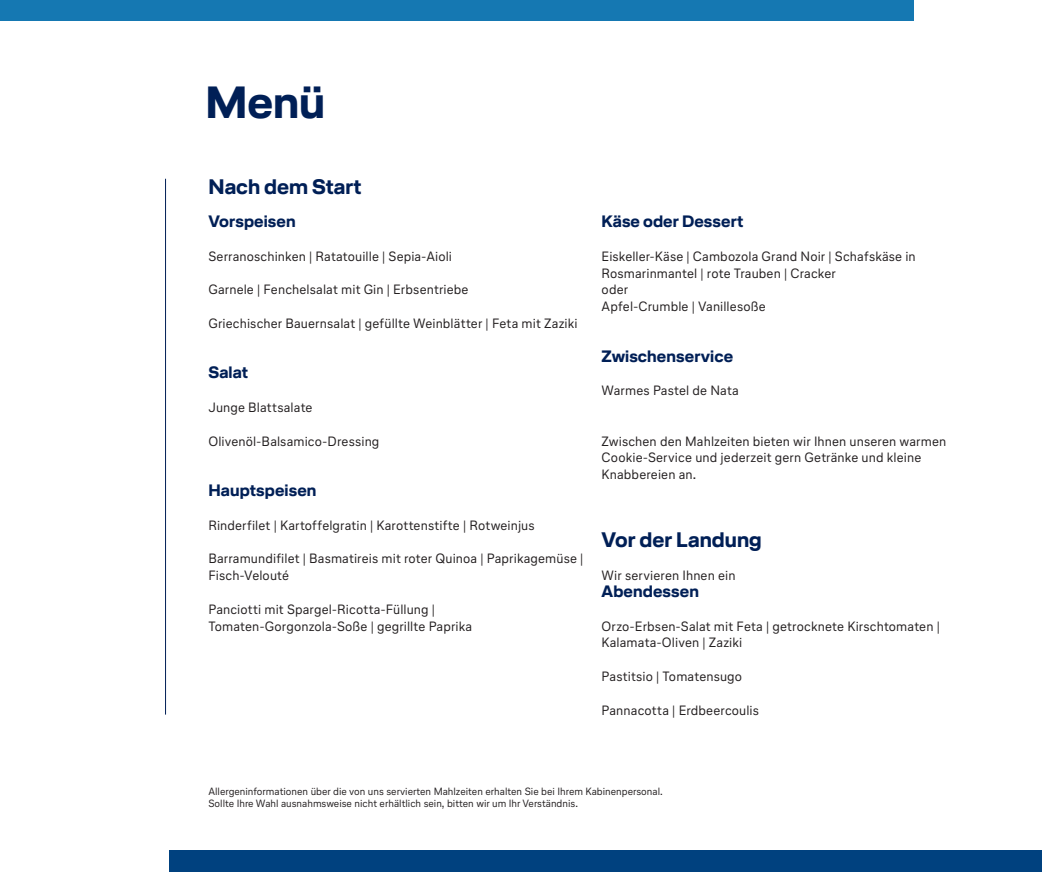
<style>
.page{position:relative;width:1042px;height:872px;background:#fff}
.page>*{position:absolute;margin:0;border:0;box-sizing:border-box;transform-origin:0 0}
.t1{font:700 45px "Lufthansa Head";color:#001f56}
.t2{font:700 21px "Lufthansa Head";color:#001f56}
.t3{font:700 16.5px "Lufthansa Head";letter-spacing:.005em;color:#001f56}
.t4{font:13.5px/16.8px "Lufthansa Text";letter-spacing:.01em;color:#231f20}
.t5{font:10.5px/12px "Lufthansa Text";color:#231f20}
</style>
<div class="page">
<hr style="left:165px;top:179px;width:1px;height:535px;background:#001f56">
<div style="left:0;top:0;width:913px;height:21px;background:#1578b2"></div>
<div style="left:169px;top:850px;width:872px;height:22px;background:#00417f"></div>
<h1 class="t1" style="left:205px;top:70px;width:121px">Menü</h1>
<h2 class="t2" style="left:208px;top:171px;width:154px">Nach dem Start</h2>
<p class="t3" style="left:208px;top:210px;width:89px">Vorspeisen</p>
<p class="t4" style="left:208px;top:247px;width:245px">Serranoschinken | Ratatouille | Sepia-Aioli</p>
<p class="t4" style="left:208px;top:281px;width:261px">Garnele | Fenchelsalat mit Gin | Erbsentriebe</p>
<p class="t4" style="left:208px;top:314px;width:371px">Griechischer Bauernsalat | gefüllte Weinblätter | Feta mit Zaziki</p>
<p class="t3" style="left:208px;top:361px;width:41px">Salat</p>
<p class="t4" style="left:208px;top:398px;width:106px">Junge Blattsalate</p>
<p class="t4" style="left:208px;top:432px;width:172px">Olivenöl-Balsamico-Dressing</p>
<p class="t3" style="left:208px;top:478px;width:110px">Hauptspeisen</p>
<p class="t4" style="left:208px;top:516px;width:328px">Rinderfilet | Kartoffelgratin | Karottenstifte | Rotweinjus</p>
<p class="t4" style="left:208px;top:550px;width:376px">Barramundifilet | Basmatireis mit roter Quinoa | Paprikagemüse |<br>Fisch-Velouté</p>
<p class="t4" style="left:208px;top:600px;width:265px">Panciotti mit Spargel-Ricotta-Füllung |<br>Tomaten-Gorgonzola-Soße | gegrillte Paprika</p>
<p class="t3" style="left:601px;top:210px;width:143px">Käse oder Dessert</p>
<p class="t4" style="left:601px;top:247px;width:315px">Eiskeller-Käse | Cambozola Grand Noir | Schafskäse in<br>Rosmarinmantel | rote Trauben | Cracker<br>oder<br>Apfel-Crumble | Vanillesoße</p>
<p class="t3" style="left:601px;top:344px;width:133px">Zwischenservice</p>
<p class="t4" style="left:601px;top:382px;width:139px">Warmes Pastel de Nata</p>
<p class="t4" style="left:601px;top:432px;width:346px">Zwischen den Mahlzeiten bieten wir Ihnen unseren warmen<br>Cookie-Service und jederzeit gern Getränke und kleine<br>Knabbereien an.</p>
<h2 class="t2" style="left:601px;top:524px;width:162px">Vor der Landung</h2>
<p class="t4" style="left:601px;top:566px;width:135px">Wir servieren Ihnen ein</p>
<p class="t3" style="left:601px;top:579px;width:99px">Abendessen</p>
<p class="t4" style="left:601px;top:617px;width:340px">Orzo-Erbsen-Salat mit Feta | getrocknete Kirschtomaten |<br>Kalamata-Oliven | Zaziki</p>
<p class="t4" style="left:601px;top:667px;width:142px">Pastitsio | Tomatensugo</p>
<p class="t4" style="left:601px;top:701px;width:159px">Pannacotta | Erdbeercoulis</p>
<p class="t5" style="left:208px;top:785px;width:456px">Allergeninformationen über die von uns servierten Mahlzeiten erhalten Sie bei Ihrem Kabinenpersonal.<br>Sollte Ihre Wahl ausnahmsweise nicht erhältlich sein, bitten wir um Ihr Verständnis.</p>
</div>
